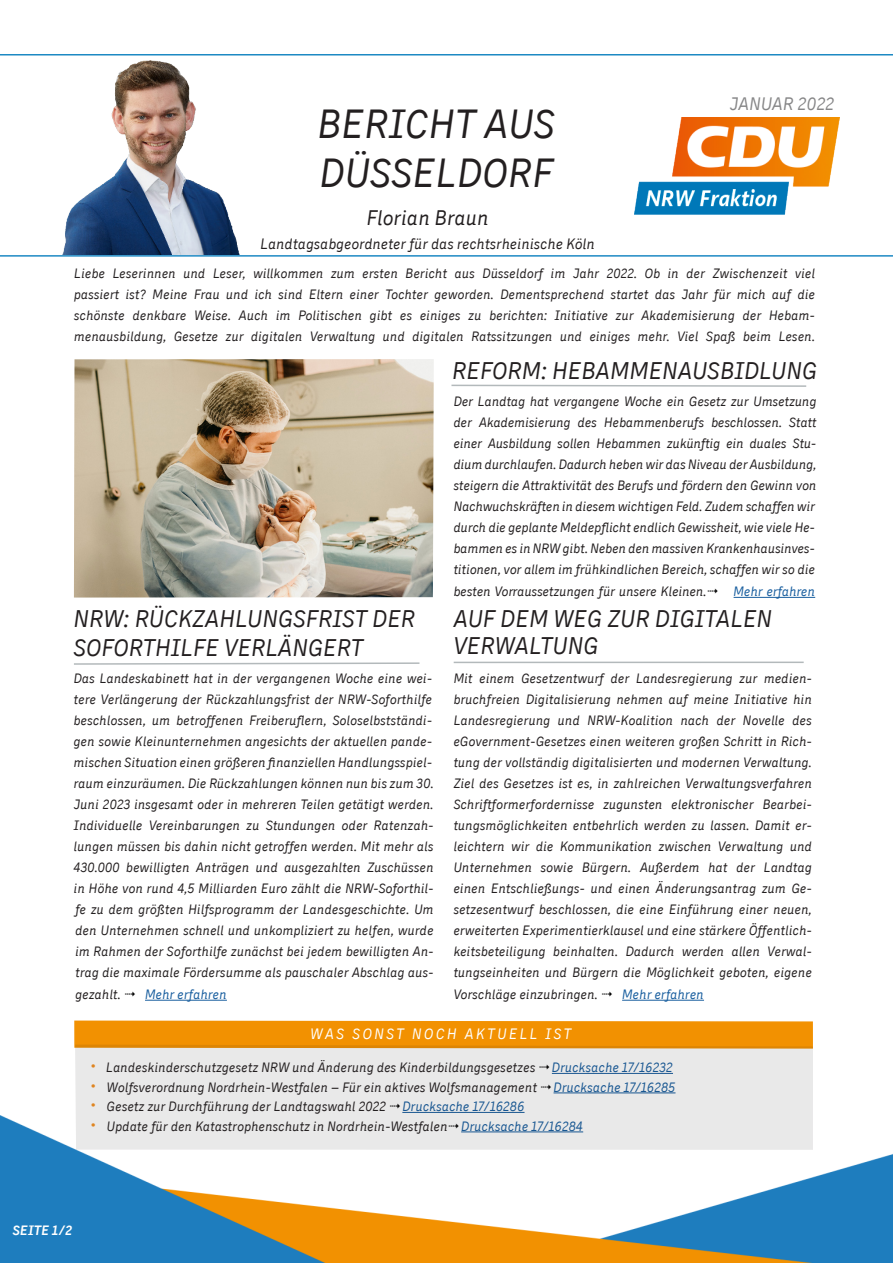
<style>
.page{position:relative;width:893px;height:1263px;background:#fff}
.page>*{position:absolute;margin:0;border:0;box-sizing:border-box;transform-origin:0 0}
.t1{font:italic 40.5px "CDU Skopex";color:#231f20}
.t2{font:italic 24px/28.8px "CDU Skopex";color:#231f20}
.t3{font:italic 21px "CDU Skopex";color:#231f20}
.t4{font:italic 18px "CDU Skopex";letter-spacing:-.005em;color:#868687}
.t5{font:italic 15px "CDU Skopex";color:#231f20}
.Kopfzeile_rechte_Sei{font:italic 15px "CDU Skopex";letter-spacing:.15em;color:#fff}
.Textkörper{font:italic 13.5px/21px "CDU Skopex";letter-spacing:-.005em;color:#231f20;text-align:justify}
.Textkörper_rechte_Se{font:italic 13.5px "CDU Skopex";color:#231f20}
.Textkörper-2{font:italic 13.5px "CDU Skopex";letter-spacing:-.01em;color:#175d9e}
.t6{font:italic 700 13.5px "CDU Skopex";color:#fff}
.s1{color:#000}
.s2{color:#175d9e}
.s3{color:#231f20}
.s4{font-size:16.5px;color:#f49122}
</style>
<div class="page">
<img style="left:0;top:1115px;width:893px;height:148px">
<hr style="left:734px;top:597px;width:81px;height:1px;background:#175d9e">
<hr style="left:145px;top:1000px;width:82px;height:1px;background:#175d9e">
<div style="left:74px;top:1020px;width:739px;height:28px;background:#f29101"></div>
<img style="left:74px;top:359px;width:360px;height:238px">
<hr style="left:0;top:255px;width:893px;height:2px;background:#1d89c3">
<hr style="left:0;top:54px;width:893px;height:2px;background:#1d89c3">
<hr style="left:622px;top:1000px;width:82px;height:1px;background:#175d9e">
<svg style="left:74px;top:662px;width:346px;height:3px"></svg>
<hr style="left:454px;top:661px;width:350px;height:2px;background:#b3b9bb">
<svg style="left:451px;top:384px;width:356px;height:3px"></svg>
<img style="left:62px;top:60px;width:178px;height:195px">
<img style="left:634px;top:118px;width:205px;height:97px">
<div style="left:75px;top:1044px;width:738px;height:106px;background:#e9e9e9"></div>
<p class="t1" style="left:318px;top:101px;width:239px">BERICHT AUS</p>
<p class="t1" style="left:320px;top:149px;width:235px">DÜSSELDORF</p>
<p class="t3" style="left:367px;top:205px;width:124px">Florian Braun</p>
<p class="t5" style="left:261px;top:235px;width:336px">Landtagsabgeordneter für das rechtsrheinische Köln</p>
<p class="t4" style="left:730px;top:93px;width:106px">JANUAR 2022</p>
<p class="Textkörper" style="left:74px;top:263px;width:743px">Liebe Leserinnen und Leser, willkommen zum ersten Bericht aus Düsseldorf im Jahr 2022. Ob in der Zwischenzeit viel passiert ist? Meine Frau und ich sind Eltern einer Tochter geworden. Dementsprechend startet das Jahr für mich auf die schönste denkbare Weise. Auch im Politischen gibt es einiges zu berichten: Initiative zur Akademisierung der Hebam&shy;menausbildung, Gesetze zur digitalen Verwaltung und digitalen Ratssitzungen und einiges mehr. Viel Spaß beim Lesen.</p>
<p class="t2" style="left:452px;top:356px;width:367px">REFORM: HEBAMMENAUSBIDLUNG</p>
<p class="Textkörper" style="left:454px;top:391px;width:365px">Der Landtag hat vergangene Woche ein Gesetz zur Umsetzung der Akademisierung des Hebammenberufs beschlossen. Statt einer Ausbildung sollen Hebammen zukünftig ein duales Stu-</p>
<p class="Textkörper" style="left:454px;top:454px;width:365px">dium durchlaufen. Dadurch heben wir das Niveau der Ausbildung, steigern die Attraktivität des Berufs und fördern den Gewinn von Nachwuchskräften in diesem wichtigen Feld. Zudem schaffen wir durch die geplante Meldepflicht endlich Gewissheit, wie viele He&shy;bammen es in NRW gibt. Neben den massiven Krankenhausinves&shy;titionen, vor allem im frühkindlichen Bereich, schaffen wir so die</p>
<p class="Textkörper" style="left:454px;top:581px;width:262px">besten Vorraussetzungen für unsere Kleinen.<span class="s1">✔</span></p>
<p class="Textkörper-2" style="left:734px;top:584px;width:83px">Mehr erfahren</p>
<p class="t2" style="left:74px;top:604px;width:343px">NRW: RÜCKZAHLUNGSFRIST DER<br>SOFORTHILFE VERLÄNGERT</p>
<p class="t2" style="left:454px;top:604px;width:320px">AUF DEM WEG ZUR DIGITALEN</p>
<p class="t2" style="left:454px;top:631px;width:147px">VERWALTUNG</p>
<p class="Textkörper" style="left:454px;top:667px;width:360px">Mit einem Gesetzentwurf der Landesregierung zur medien&shy;bruchfreien Digitalisierung nehmen auf meine Initiative hin Landesregierung und NRW-Koalition nach der Novelle des eGovernment-Gesetzes einen weiteren großen Schritt in Rich&shy;tung der vollständig digitalisierten und modernen Verwaltung.<br>Ziel des Gesetzes ist es, in zahlreichen Verwaltungsverfahren Schriftformerfordernisse zugunsten elektronischer Bearbei&shy;tungsmöglichkeiten entbehrlich werden zu lassen. Damit er&shy;leichtern wir die Kommunikation zwischen Verwaltung und Unternehmen sowie Bürgern. Außerdem hat der Landtag einen Entschließungs- und einen Änderungsantrag zum Ge&shy;setzesentwurf beschlossen, die eine Einführung einer neuen, erweiterten Experimentierklausel und eine stärkere Öffentlich&shy;keitsbeteiligung beinhalten. Dadurch werden allen Verwal&shy;tungseinheiten und Bürgern die Möglichkeit geboten, eigene</p>
<p class="Textkörper" style="left:454px;top:984px;width:252px">Vorschläge einzubringen. <span class="s1">✔</span> <span class="s2">Mehr erfahren</span></p>
<p class="Textkörper" style="left:74px;top:667px;width:362px">Das Landeskabinett hat in der vergangenen Woche eine wei&shy;tere Verlängerung der Rückzahlungsfrist der NRW-Soforthilfe beschlossen, um betroffenen Freiberuflern, Soloselbstständi&shy;gen sowie Kleinunternehmen angesichts der aktuellen pande&shy;mischen Situation einen größeren finanziellen Handlungsspiel&shy;raum einzuräumen. Die Rückzahlungen können nun bis zum 30.<br>Juni 2023 insgesamt oder in mehreren Teilen getätigt werden.<br>Individuelle Vereinbarungen zu Stundungen oder Ratenzah&shy;lungen müssen bis dahin nicht getroffen werden. Mit mehr als 430.000 bewilligten Anträgen und ausgezahlten Zuschüssen in Höhe von rund 4,5 Milliarden Euro zählt die NRW-Soforthil&shy;fe zu dem größten Hilfsprogramm der Landesgeschichte. Um den Unternehmen schnell und unkompliziert zu helfen, wurde im Rahmen der Soforthilfe zunächst bei jedem bewilligten An&shy;trag die maximale Fördersumme als pauschaler Abschlag aus-</p>
<p class="Textkörper-2" style="left:75px;top:987px;width:153px"><span class="s3">gezahlt.</span> <span class="s1">✔</span> Mehr erfahren</p>
<p class="Kopfzeile_rechte_Sei" style="left:310px;top:1025px;width:262px">WAS SONST NOCH AKTUELL IST</p>
<p class="Textkörper_rechte_Se" style="left:90px;top:1060px;width:584px"><span class="s4">•</span> Landeskinderschutzgesetz NRW und Änderung des Kinderbildungsgesetzes <span class="s1">✔</span> <span class="s2">Drucksache 17/16232</span></p>
<p class="Textkörper_rechte_Se" style="left:90px;top:1079px;width:587px"><span class="s4">•</span> Wolfsverordnung Nordrhein-Westfalen – Für ein aktives Wolfsmanagement <span class="s1">✔</span> <span class="s2">Drucksache 17/16285</span></p>
<p class="Textkörper_rechte_Se" style="left:90px;top:1099px;width:436px"><span class="s4">•</span> Gesetz zur Durchführung der Landtagswahl 2022 <span class="s1">✔</span> <span class="s2">Drucksache 17/16286</span></p>
<p class="Textkörper_rechte_Se" style="left:90px;top:1118px;width:495px"><span class="s4">•</span> Update für den Katastrophenschutz in Nordrhein-Westfalen<span class="s1">✔</span> <span class="s2">Drucksache 17/16284</span></p>
<p class="t6" style="left:13px;top:1222px;width:61px">SEITE 1/2</p>
</div>
